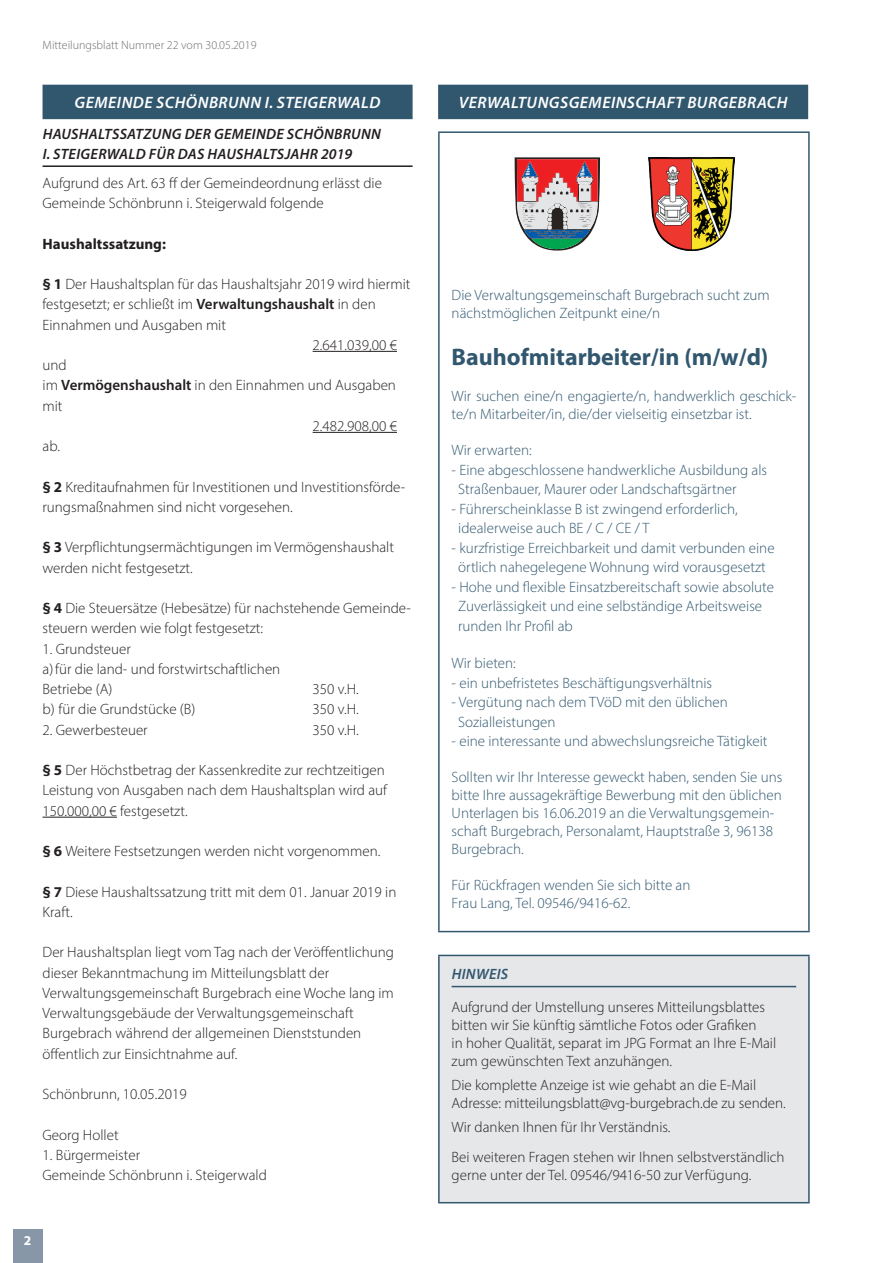
<style>
.page{position:relative;width:872px;height:1263px;background:#fff}
.page>*{position:absolute;margin:0;border:0;box-sizing:border-box;transform-origin:0 0}
.t1{font:700 24px "Myriad Pro";color:#31576f}
.t2{font:italic 600 16.5px "Myriad Pro";letter-spacing:.03em;color:#fff}
.t3{font:300 15px/20.2px "Myriad Pro";color:#231f20}
.t4{font:300 15px/18px "Myriad Pro";color:#31576f}
.t5{font:italic 600 15px/20.2px "Myriad Pro";letter-spacing:.02em;color:#231f20}
.t6{font:700 15px "Myriad Pro";color:#231f20}
.t7{font:italic 600 15px "Myriad Pro";letter-spacing:.02em;color:#31576f}
.t8{font:700 13.5px "Myriad Pro";color:#fff}
.t9{font:300 12px "Myriad Pro";color:#6c6d70}
.s1{font-weight:700}
.s2{font-weight:600}
</style>
<div class="page">
<hr style="left:438px;top:133px;width:1px;height:798px;background:#31576f">
<hr style="left:438px;top:131px;width:371px;height:2px;background:#31576f">
<hr style="left:808px;top:133px;width:1px;height:798px;background:#31576f">
<hr style="left:438px;top:931px;width:371px;height:1px;background:#31576f">
<div style="left:439px;top:955px;width:370px;height:248px;background:#e6e7e9"></div>
<hr style="left:438px;top:956px;width:1px;height:246px;background:#31576f">
<hr style="left:438px;top:955px;width:371px;height:1px;background:#31576f">
<hr style="left:808px;top:956px;width:1px;height:246px;background:#31576f">
<hr style="left:438px;top:1202px;width:371px;height:1px;background:#31576f">
<hr style="left:451px;top:986px;width:345px;height:1px;background:#31576f">
<svg style="left:514px;top:157px;width:86px;height:94px;background:#b29194"></svg>
<img style="left:649px;top:157px;width:85px;height:94px">
<div style="left:438px;top:85px;width:370px;height:34px;background:#31576f"></div>
<div style="left:43px;top:85px;width:369px;height:34px;background:#31576f"></div>
<hr style="left:43px;top:165px;width:369px;height:2px;background:#231f20">
<hr style="left:313px;top:351px;width:84px;height:1px;background:#231f20">
<hr style="left:313px;top:432px;width:84px;height:1px;background:#231f20">
<hr style="left:43px;top:817px;width:74px;height:1px;background:#231f20">
<div style="left:13px;top:1229px;width:30px;height:34px;background:#8797a8"></div>
<p class="t9" style="left:43px;top:38px;width:215px">Mitteilungsblatt Nummer 22 vom 30.05.2019</p>
<p class="t2" style="left:75px;top:92px;width:307px">GEMEINDE SCHÖNBRUNN I. STEIGERWALD</p>
<p class="t2" style="left:459px;top:92px;width:330px">VERWALTUNGSGEMEINSCHAFT BURGEBRACH</p>
<p class="t5" style="left:43px;top:123px;width:340px">HAUSHALTSSATZUNG DER GEMEINDE SCHÖNBRUNN<br>I. STEIGERWALD FÜR DAS HAUSHALTSJAHR 2019</p>
<p class="t3" style="left:43px;top:173px;width:341px">Aufgrund des Art. 63 ff der Gemeindeordnung erlässt die<br>Gemeinde Schönbrunn i. Steigerwald folgende</p>
<p class="t6" style="left:43px;top:234px;width:125px">Haushaltssatzung:</p>
<p class="t3" style="left:43px;top:274px;width:369px"><span class="s1">§ 1</span> Der Haushaltsplan für das Haushaltsjahr 2019 wird hiermit</p>
<p class="t3" style="left:43px;top:294px;width:335px">festgesetzt; er schließt im <span class="s2">Verwaltungshaushalt</span> in den</p>
<p class="t3" style="left:43px;top:314px;width:185px">Einnahmen und Ausgaben mit</p>
<p class="t3" style="left:313px;top:335px;width:86px">2.641.039,00 €</p>
<p class="t3" style="left:43px;top:355px;width:26px">und</p>
<p class="t3" style="left:43px;top:375px;width:355px">im <span class="s2">Vermögenshaushalt</span> in den Einnahmen und Ausgaben</p>
<p class="t3" style="left:43px;top:395px;width:22px">mit</p>
<p class="t3" style="left:313px;top:416px;width:86px">2.482.908,00 €</p>
<p class="t3" style="left:43px;top:436px;width:19px">ab.</p>
<p class="t3" style="left:43px;top:476px;width:364px"><span class="s1">§ 2</span> Kreditaufnahmen für Investitionen und Investitionsförde&shy;rungsmaßnahmen sind nicht vorgesehen.</p>
<p class="t3" style="left:43px;top:537px;width:353px"><span class="s1">§ 3</span> Verpflichtungsermächtigungen im Vermögenshaushalt werden nicht festgesetzt.</p>
<p class="t3" style="left:43px;top:598px;width:370px"><span class="s1">§ 4</span> Die Steuersätze (Hebesätze) für nachstehende Gemeinde&shy;steuern werden wie folgt festgesetzt:</p>
<p class="t3" style="left:43px;top:638px;width:239px">1. Grundsteuer<br>a)für die land- und forstwirtschaftlichen<br>Betriebe (A)</p>
<p class="t4" style="left:451px;top:286px;width:320px">Die Verwaltungsgemeinschaft Burgebrach sucht zum nächstmöglichen Zeitpunkt eine/n</p>
<h1 class="t1" style="left:451px;top:341px;width:318px">Bauhofmitarbeiter/in (m/w/d)</h1>
<p class="t4" style="left:451px;top:387px;width:346px">Wir suchen eine/n engagierte/n, handwerklich geschick&shy;te/n Mitarbeiter/in, die/der vielseitig einsetzbar ist.</p>
<p class="t4" style="left:451px;top:441px;width:82px">Wir erwarten:</p>
<p class="t4" style="left:458px;top:460px;width:310px;line-height:19.5px;text-indent:-7px">- Eine abgeschlossene handwerkliche Ausbildung als<br>Straßenbauer, Maurer oder Landschaftsgärtner</p>
<p class="t4" style="left:458px;top:499px;width:281px;line-height:19.5px;text-indent:-7px">- Führerscheinklasse B ist zwingend erforderlich, idealerweise auch BE / C / CE / T</p>
<p class="t4" style="left:451px;top:538px;width:324px;line-height:19.5px;text-align:center">- kurzfristige Erreichbarkeit und damit verbunden eine örtlich nahegelegene Wohnung wird vorausgesetzt</p>
<p class="t4" style="left:458px;top:577px;width:317px;line-height:19.5px;text-indent:-7px">- Hohe und flexible Einsatzbereitschaft sowie absolute<br>Zuverlässigkeit und eine selbständige Arbeitsweise runden Ihr Profil ab</p>
<p class="t4" style="left:451px;top:654px;width:66px">Wir bieten:</p>
<p class="t4" style="left:451px;top:673px;width:262px">- ein unbefristetes Beschäftigungsverhältnis</p>
<p class="t4" style="left:458px;top:692px;width:271px;line-height:19.5px;text-indent:-7px">- Vergütung nach dem TVöD mit den üblichen<br>Sozialleistungen</p>
<p class="t4" style="left:451px;top:732px;width:317px">- eine interessante und abwechslungsreiche Tätigkeit</p>
<p class="t4" style="left:451px;top:768px;width:332px">Sollten wir Ihr Interesse geweckt haben, senden Sie uns bitte Ihre aussagekräftige Bewerbung mit den üblichen Unterlagen bis 16.06.2019 an die Verwaltungsgemein&shy;schaft Burgebrach, Personalamt, Hauptstraße 3, 96138<br>Burgebrach.</p>
<p class="t4" style="left:451px;top:876px;width:240px">Für Rückfragen wenden Sie sich bitte an<br>Frau Lang, Tel. 09546/9416-62.</p>
<p class="t3" style="left:313px;top:679px;width:48px">350 v.H.</p>
<p class="t3" style="left:43px;top:699px;width:154px">b) für die Grundstücke (B)</p>
<p class="t3" style="left:313px;top:699px;width:48px">350 v.H.</p>
<p class="t3" style="left:43px;top:719px;width:107px">2. Gewerbesteuer</p>
<p class="t3" style="left:313px;top:719px;width:48px">350 v.H.</p>
<p class="t3" style="left:43px;top:760px;width:346px"><span class="s1">§ 5</span> Der Höchstbetrag der Kassenkredite zur rechtzeitigen<br>Leistung von Ausgaben nach dem Haushaltsplan wird auf<br>150.000,00 € festgesetzt.</p>
<p class="t3" style="left:43px;top:841px;width:339px"><span class="s1">§ 6</span> Weitere Festsetzungen werden nicht vorgenommen.</p>
<p class="t3" style="left:43px;top:881px;width:355px"><span class="s1">§ 7</span> Diese Haushaltssatzung tritt mit dem 01. Januar 2019 in<br>Kraft.</p>
<p class="t3" style="left:43px;top:942px;width:353px">Der Haushaltsplan liegt vom Tag nach der Veröffentlichung dieser Bekanntmachung im Mitteilungsblatt der Verwaltungsgemeinschaft Burgebrach eine Woche lang im Verwaltungsgebäude der Verwaltungsgemeinschaft Burgebrach während der allgemeinen Dienststunden öffentlich zur Einsichtnahme auf.</p>
<p class="t3" style="left:43px;top:1084px;width:146px">Schönbrunn, 10.05.2019</p>
<p class="t3" style="left:43px;top:1124px;width:78px">Georg Hollet</p>
<p class="t3" style="left:43px;top:1145px;width:226px">1. Bürgermeister<br>Gemeinde Schönbrunn i. Steigerwald</p>
<p class="t7" style="left:452px;top:965px;width:58px">HINWEIS</p>
<p class="t3" style="left:451px;top:998px;width:326px;line-height:18px">Aufgrund der Umstellung unseres Mitteilungsblattes bitten wir Sie künftig sämtliche Fotos oder Grafiken<br>in hoher Qualität, separat im JPG Format an Ihre E-Mail zum gewünschten Text anzuhängen.</p>
<p class="t3" style="left:451px;top:1076px;width:336px;line-height:18px">Die komplette Anzeige ist wie gehabt an die E-Mail<br>Adresse: mitteilungsblatt@vg-burgebrach.de zu senden.</p>
<p class="t3" style="left:451px;top:1112px;width:334px;line-height:30px">Wir danken Ihnen für Ihr Verständnis.<br>Bei weiteren Fragen stehen wir Ihnen selbstverständlich</p>
<p class="t3" style="left:451px;top:1165px;width:301px">gerne unter der Tel. 09546/9416-50 zur Verfügung.</p>
<p class="t8" style="left:24px;top:1231px;width:9px">2</p>
</div>
